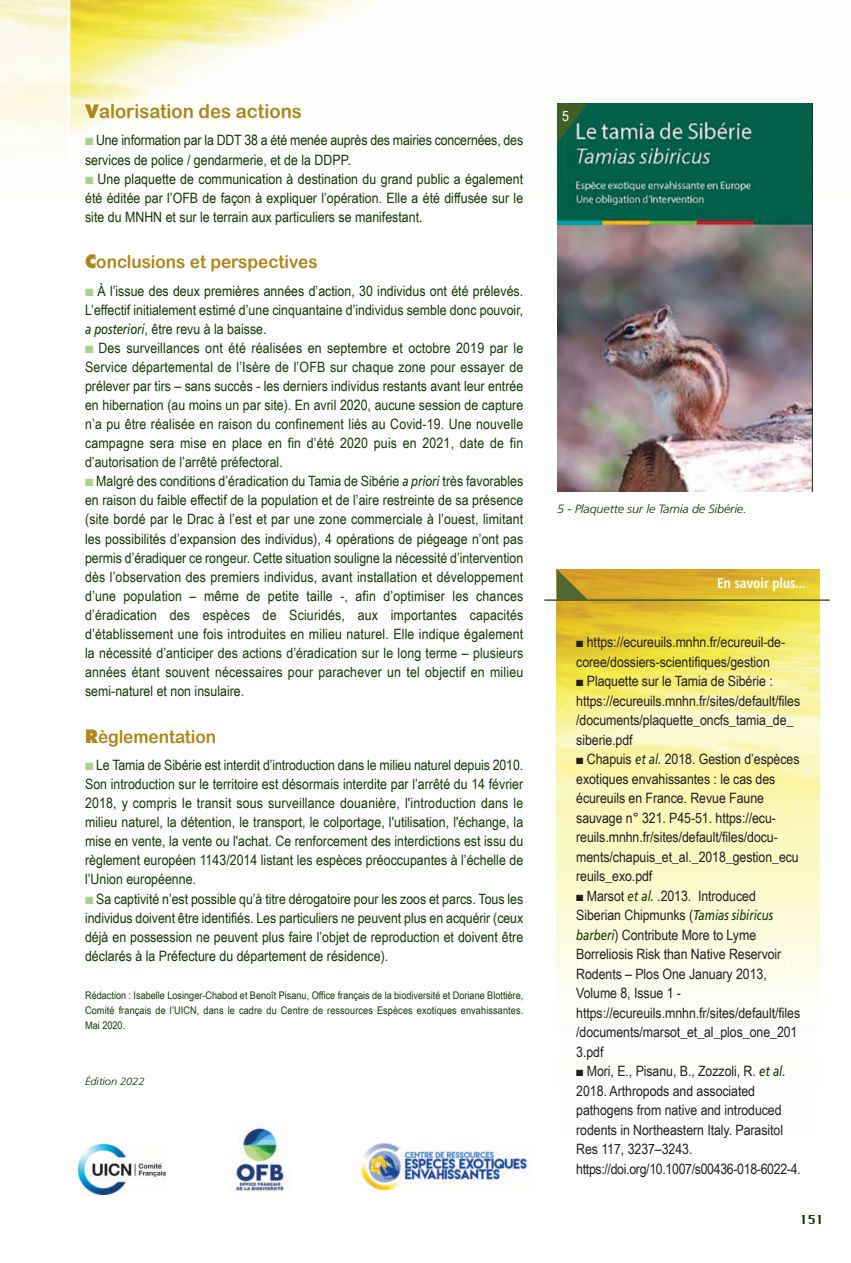
<style>
.page{position:relative;width:851px;height:1263px;background:#fff}
.page>*{position:absolute;margin:0;border:0;box-sizing:border-box;transform-origin:0 0}
.t1{font:19.5px "Arial Rounded MT Bold";color:#ae861a;scale:.95 1}
.t2{font:18px "Arial Rounded MT Bold";color:#ae861a;scale:.95 1}
.t3{font:14.25px/19px "Arial Narrow";color:#123a01;text-align:justify;scale:1.06 1}
.t4{font:14.25px/19.5px "Arial Narrow";letter-spacing:-.005em;color:#231f20;scale:1.06 1}
.t5{font:700 condensed 14.25px "Frutiger";color:#fff;scale:.95 1}
.t6{font:14.25px "Arial Narrow";color:#fff;scale:1.06 1}
.t7{font:italic 300 12px "Frutiger";letter-spacing:-.015em;color:#123a01;scale:1.06 1}
.t8{font:italic 300 12px "Frutiger";color:#fff;scale:1.06 1}
.t9{font:12px "Chicago FLF";color:#123a01}
.t10{font:10.5px/15px "Arial Narrow";letter-spacing:.01em;color:#123a01;text-align:justify;scale:1.06 1}
.t11{font:italic 300 10.5px "Frutiger";letter-spacing:-.01em;color:#123a01;scale:1.06 1}
.s1{font-family:"Futura";font-weight:800;font-size:18px}
.s2{color:#a7d38d}
.s3{font-family:"Futura";font-weight:800}
.s4{font-family:"Frutiger";font-style:italic}
.s5{font-family:"Frutiger";font-style:italic;color:#123a01}
</style>
<div class="page">
<img style="left:78px;top:1144px;width:87px;height:50px">
<img style="left:360px;top:1143px;width:171px;height:50px">
<img style="left:233px;top:1126px;width:51px;height:66px">
<img style="left:556px;top:569px;width:263px;height:99px">
<img style="left:556px;top:569px;width:31px;height:30px">
<img style="left:556px;top:668px;width:264px;height:322px">
<hr style="left:544px;top:599px;width:285px;height:2px;background:#415f25">
<img style="left:0;top:0;width:813px;height:201px">
<img style="left:557px;top:103px;width:255px;height:388px">
<svg style="left:557px;top:103px;width:30px;height:40px"></svg>
<h1 class="t1" style="left:85px;top:99px;width:230px"><span class="s1">V</span>alorisation des actions</h1>
<p class="t3" style="left:85px;top:131px;width:415px"><span class="s2">■</span> Une information par la DDT 38 a été menée auprès des mairies concernées, des services de police / gendarmerie, et de la DDPP.</p>
<p class="t3" style="left:85px;top:169px;width:415px"><span class="s2">■</span> Une plaquette de communication à destination du grand public a également été éditée par l’OFB de façon à expliquer l’opération. Elle a été diffusée sur le site du MNHN et sur le terrain aux particuliers se manifestant.</p>
<p class="t2" style="left:85px;top:251px;width:246px"><span class="s3">C</span>onclusions et perspectives</p>
<p class="t3" style="left:85px;top:281px;width:415px"><span class="s2">■</span> À l’issue des deux premières années d’action, 30 individus ont été prélevés.<br>L’effectif initialement estimé d’une cinquantaine d’individus semble donc pouvoir, <span class="s4">a posteriori</span>, être revu à la baisse.</p>
<p class="t3" style="left:85px;top:338px;width:415px"><span class="s2">■</span> Des surveillances ont été réalisées en septembre et octobre 2019 par le Service départemental de l’Isère de l’OFB sur chaque zone pour essayer de prélever par tirs – sans succès - les derniers individus restants avant leur entrée en hibernation (au moins un par site). En avril 2020, aucune session de capture n’a pu être réalisée en raison du confinement liés au Covid-19. Une nouvelle campagne sera mise en place en fin d’été 2020 puis en 2021, date de fin d’autorisation de l’arrêté préfectoral.</p>
<p class="t3" style="left:85px;top:472px;width:415px"><span class="s2">■</span> Malgré des conditions d’éradication du Tamia de Sibérie <span class="s4">a priori</span> très favorables en raison du faible effectif de la population et de l’aire restreinte de sa présence (site bordé par le Drac à l’est et par une zone commerciale à l’ouest, limitant les possibilités d’expansion des individus), 4 opérations de piégeage n’ont pas permis d’éradiquer ce rongeur. Cette situation souligne la nécessité d’intervention dès l’observation des premiers individus, avant installation et développement d’une population – même de petite taille -, afin d’optimiser les chances d’éradication des espèces de Sciuridés, aux importantes capacités d’établissement une fois introduites en milieu naturel. Elle indique également la nécessité d’anticiper des actions d’éradication sur le long terme – plusieurs années étant souvent nécessaires pour parachever un tel objectif en milieu semi-naturel et non insulaire.</p>
<p class="t2" style="left:85px;top:725px;width:140px"><span class="s3">R</span>èglementation</p>
<p class="t3" style="left:85px;top:755px;width:415px"><span class="s2">■</span> Le Tamia de Sibérie est interdit d’introduction dans le milieu naturel depuis 2010.<br>Son introduction sur le territoire est désormais interdite par l’arrêté du 14 février 2018, y compris le transit sous surveillance douanière, l'introduction dans le milieu naturel, la détention, le transport, le colportage, l'utilisation, l'échange, la mise en vente, la vente ou l'achat. Ce renforcement des interdictions est issu du règlement européen 1143/2014 listant les espèces préoccupantes à l’échelle de l’Union européenne.</p>
<p class="t3" style="left:85px;top:889px;width:415px"><span class="s2">■</span> Sa captivité n’est possible qu’à titre dérogatoire pour les zoos et parcs. Tous les individus doivent être identifiés. Les particuliers ne peuvent plus en acquérir (ceux déjà en possession ne peuvent plus faire l’objet de reproduction et doivent être déclarés à la Préfecture du département de résidence).</p>
<p class="t10" style="left:85px;top:988px;width:415px">Rédaction : Isabelle Losinger-Chabod et Benoît Pisanu, Office français de la biodiversité et Doriane Blottière, Comité français de l’UICN, dans le cadre du Centre de ressources Espèces exotiques envahissantes.<br>Mai 2020.</p>
<p class="t11" style="left:85px;top:1077px;width:58px">Édition 2022</p>
<p class="t6" style="left:562px;top:107px;width:8px">5</p>
<p class="t7" style="left:557px;top:503px;width:180px">5 - Plaquette sur le Tamia de Sibérie.</p>
<p class="t8" style="left:793px;top:471px;width:35px;rotate:-90deg">© OFB</p>
<p class="t5" style="left:717px;top:578px;width:95px">En savoir plus...</p>
<p class="t4" style="left:576px;top:632px;width:198px">■ https://ecureuils.mnhn.fr/ecureuil-de&shy;coree/dossiers-scientifiques/gestion</p>
<p class="t4" style="left:576px;top:671px;width:213px">■ Plaquette sur le Tamia de Sibérie : https://ecureuils.mnhn.fr/sites/default/files /documents/plaquette_oncfs_tamia_de_ siberie.pdf</p>
<p class="t4" style="left:576px;top:749px;width:212px">■ Chapuis <span class="s5">et al.</span> 2018. Gestion d’espèces exotiques envahissantes : le cas des écureuils en France. Revue Faune sauvage n° 321. P45-51. https://ecu&shy;reuils.mnhn.fr/sites/default/files/docu&shy;ments/chapuis_et_al._2018_gestion_ecu reuils_exo.pdf</p>
<p class="t4" style="left:576px;top:886px;width:213px">■ Marsot <span class="s5">et al.</span> .2013. Introduced<br>Siberian Chipmunks (<span class="s5">Tamias sibiricus barberi</span>) Contribute More to Lyme<br>Borreliosis Risk than Native Reservoir<br>Rodents – Plos One January 2013,<br>Volume 8, Issue 1 - https://ecureuils.mnhn.fr/sites/default/files /documents/marsot_et_al_plos_one_201<br>3.pdf</p>
<p class="t4" style="left:576px;top:1061px;width:213px">■ Mori, E., Pisanu, B., Zozzoli, R. <span class="s5">et al.<br></span>2018. Arthropods and associated pathogens from native and introduced rodents in Northeastern Italy. Parasitol Res 117, 3237–3243. https://doi.org/10.1007/s00436-018-6022-4.</p>
<p class="t9" style="left:799px;top:1212px;width:26px">151</p>
</div>
